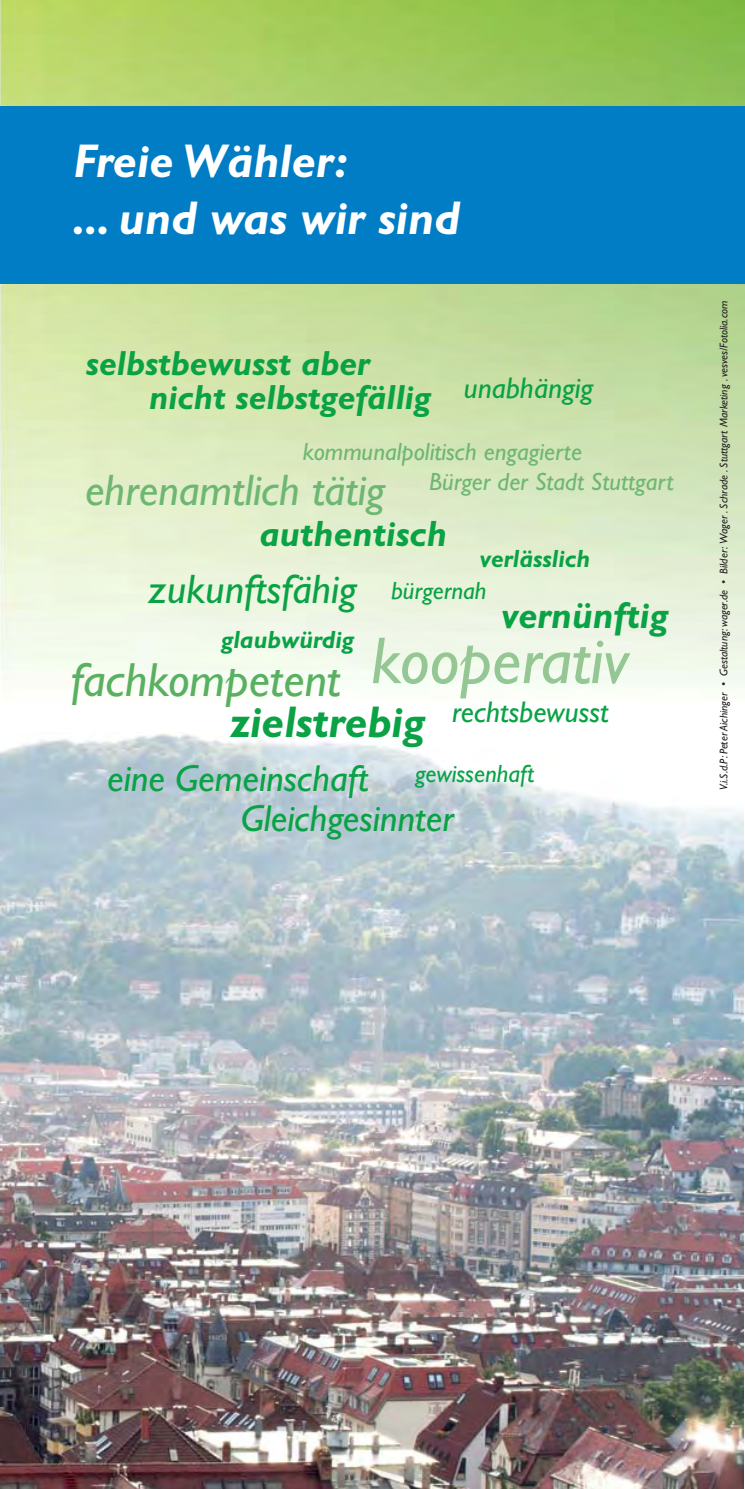
<style>
.page{position:relative;width:745px;height:1489px;background:#fff}
.page>*{position:absolute;margin:0;border:0;box-sizing:border-box;transform-origin:0 0}
.t1{font:italic 66.5px "Gill Sans";color:#95c794}
.t2{font:italic 48px "Gill Sans";color:#59b060}
.t3{font:italic 700 47.5px/57px "Gill Sans";color:#fff}
.t4{font:italic 700 44.5px "Gill Sans";color:#09a245}
.t5{font:italic 44.25px "Gill Sans";color:#6eb772}
.t6{font:italic 41.25px "Gill Sans";color:#09a245}
.t7{font:italic 37.75px/40px "Gill Sans";color:#09a245}
.t8{font:italic 700 37.75px "Gill Sans";color:#09a245}
.t9{font:italic 700 36.75px "Gill Sans";color:#09a245}
.t10{font:italic 700 35px/34.5px "Gill Sans";color:#09a245}
.t11{font:italic 30px "Gill Sans";color:#09a245}
.t12{font:italic 25px/30px "Gill Sans";color:#6eb772}
.t13{font:italic 700 25px "Gill Sans";color:#09a245}
.t14{font:italic 25px "Gill Sans";color:#09a245}
.t15{font:italic 11.25px "Gill Sans";color:#231f20}
.s1{font-size:25px}
</style>
<div class="page">
<img style="left:0;top:733px;width:742px;height:755px">
<img style="left:0;top:0;width:744px;height:689px">
<div style="left:0;top:106px;width:744px;height:177px;background:#007dc5"></div>
<h3 class="t3" style="left:73px;top:137px;width:388px">Freie Wähler:<br>... und was wir sind</h3>
<h3 class="t10" style="left:149px;top:349px;width:283px;text-indent:-63px">selbstbewusst aber nicht selbstgefällig</h3>
<h3 class="t11" style="left:463px;top:377px;width:131px">unabhängig</h3>
<h3 class="t12" style="left:429px;top:439px;width:245px;text-indent:-126px">kommunalpolitisch engagierte<br>Bürger der Stadt Stuttgart</h3>
<h3 class="t5" style="left:85px;top:475px;width:301px">ehrenamtlich tätig</h3>
<h3 class="t9" style="left:259px;top:521px;width:189px">authentisch</h3>
<h3 class="t6" style="left:148px;top:574px;width:340px">zukunftsfähig <span class="s1">bürgernah</span></h3>
<h3 class="t13" style="left:221px;top:631px;width:134px">glaubwürdig</h3>
<h3 class="t13" style="left:479px;top:550px;width:112px">verlässlich</h3>
<h3 class="t8" style="left:501px;top:602px;width:168px">vernünftig</h3>
<h1 class="t1" style="left:371px;top:637px;width:258px">kooperativ</h1>
<h3 class="t11" style="left:451px;top:702px;width:158px">rechtsbewusst</h3>
<h2 class="t2" style="left:71px;top:663px;width:271px">fachkompetent</h2>
<h3 class="t4" style="left:229px;top:706px;width:197px">zielstrebig</h3>
<h3 class="t7" style="left:241px;top:762px;width:214px;text-indent:-134px">eine Gemeinschaft<br>Gleichgesinnter</h3>
<h3 class="t14" style="left:415px;top:765px;width:120px">gewissenhaft</h3>
<p class="t15" style="left:719px;top:790px;width:491px;rotate:-90deg">V.i.S.d.P: Peter Aichinger • Gestaltung: wager.de • Bilder: Wager . Schrade . Stuttgart Marketing . vesves/Fotolia.com</p>
</div>
